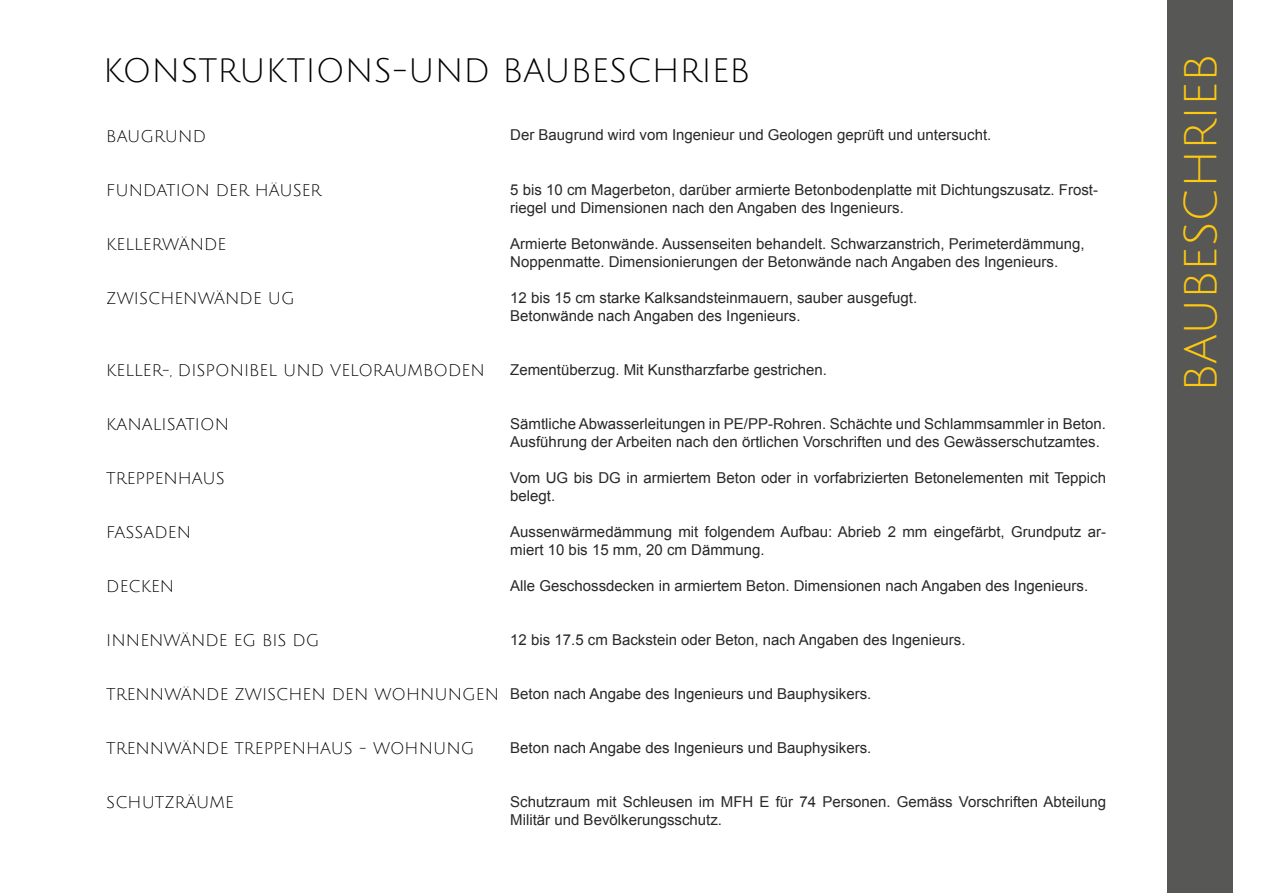
<style>
.page{position:relative;width:1263px;height:893px;background:#fff}
.page>*{position:absolute;margin:0;border:0;box-sizing:border-box;transform-origin:0 0}
.t1{font:45px "Julius Sans One";color:#fcc810}
.t2{font:33px "Julius Sans One";color:#000}
.t3{font:16.5px "Julius Sans One";color:#000}
.t4{font:15px/18px "Arial";color:#282827}
</style>
<div class="page">
<div style="left:1167px;top:0;width:66px;height:893px;background:#575756"></div>
<h2 class="t2" style="left:103px;top:54px;width:649px">KONSTRUKTIONS-UND BAUBESCHRIEB</h2>
<p class="t3" style="left:106px;top:128px;width:101px">BAUGRUND</p>
<p class="t4" style="left:510px;top:126px;width:483px">Der Baugrund wird vom Ingenieur und Geologen geprüft und untersucht.</p>
<p class="t3" style="left:106px;top:182px;width:217px">FUNDATION DER HÄUSER</p>
<p class="t4" style="left:510px;top:180px;width:589px">5 bis 10 cm Magerbeton, darüber armierte Betonbodenplatte mit Dichtungszusatz. Frost&shy;riegel und Dimensionen nach den Angaben des Ingenieurs.</p>
<p class="t4" style="left:510px;top:234px;width:576px">Armierte Betonwände. Aussenseiten behandelt. Schwarzanstrich, Perimeterdämmung,<br>Noppenmatte. Dimensionierungen der Betonwände nach Angaben des Ingenieurs.</p>
<p class="t4" style="left:510px;top:288px;width:408px">12 bis 15 cm starke Kalksandsteinmauern, sauber ausgefugt.<br>Betonwände nach Angaben des Ingenieurs.</p>
<p class="t4" style="left:510px;top:360px;width:318px">Zementüberzug. Mit Kunstharzfarbe gestrichen.</p>
<p class="t4" style="left:510px;top:414px;width:597px">Sämtliche Abwasserleitungen in PE/PP-Rohren. Schächte und Schlammsammler in Beton.<br>Ausführung der Arbeiten nach den örtlichen Vorschriften und des Gewässerschutzamtes.</p>
<p class="t4" style="left:510px;top:468px;width:597px">Vom UG bis DG in armiertem Beton oder in vorfabrizierten Betonelementen mit Teppich belegt.</p>
<p class="t4" style="left:510px;top:522px;width:597px">Aussenwärmedämmung mit folgendem Aufbau: Abrieb 2 mm eingefärbt, Grundputz ar&shy;miert 10 bis 15 mm, 20 cm Dämmung.</p>
<p class="t4" style="left:510px;top:576px;width:579px">Alle Geschossdecken in armiertem Beton. Dimensionen nach Angaben des Ingenieurs.</p>
<p class="t3" style="left:106px;top:236px;width:122px">KELLERWÄNDE</p>
<p class="t3" style="left:106px;top:290px;width:190px">ZWISCHENWÄNDE UG</p>
<p class="t3" style="left:106px;top:362px;width:380px">KELLER-, DISPONIBEL UND VELORAUMBODEN</p>
<p class="t3" style="left:106px;top:416px;width:124px">KANALISATION</p>
<p class="t3" style="left:106px;top:470px;width:120px">TREPPENHAUS</p>
<p class="t3" style="left:106px;top:524px;width:86px">FASSADEN</p>
<p class="t3" style="left:106px;top:578px;width:70px">DECKEN</p>
<p class="t3" style="left:106px;top:632px;width:215px">INNENWÄNDE EG BIS DG</p>
<p class="t4" style="left:510px;top:630px;width:457px">12 bis 17.5 cm Backstein oder Beton, nach Angaben des Ingenieurs.</p>
<p class="t3" style="left:106px;top:686px;width:394px">TRENNWÄNDE ZWISCHEN DEN WOHNUNGEN</p>
<p class="t4" style="left:510px;top:684px;width:363px">Beton nach Angabe des Ingenieurs und Bauphysikers.</p>
<p class="t3" style="left:106px;top:740px;width:370px">TRENNWÄNDE TREPPENHAUS - WOHNUNG</p>
<p class="t4" style="left:510px;top:738px;width:363px">Beton nach Angabe des Ingenieurs und Bauphysikers.</p>
<p class="t3" style="left:106px;top:794px;width:129px">SCHUTZRÄUME</p>
<p class="t4" style="left:510px;top:792px;width:597px">Schutzraum mit Schleusen im MFH E für 74 Personen. Gemäss Vorschriften Abteilung<br>Militär und Bevölkerungsschutz.</p>
<h1 class="t1" style="left:1178px;top:392px;width:340px;rotate:-90deg">BAUBESCHRIEB</h1>
</div>
